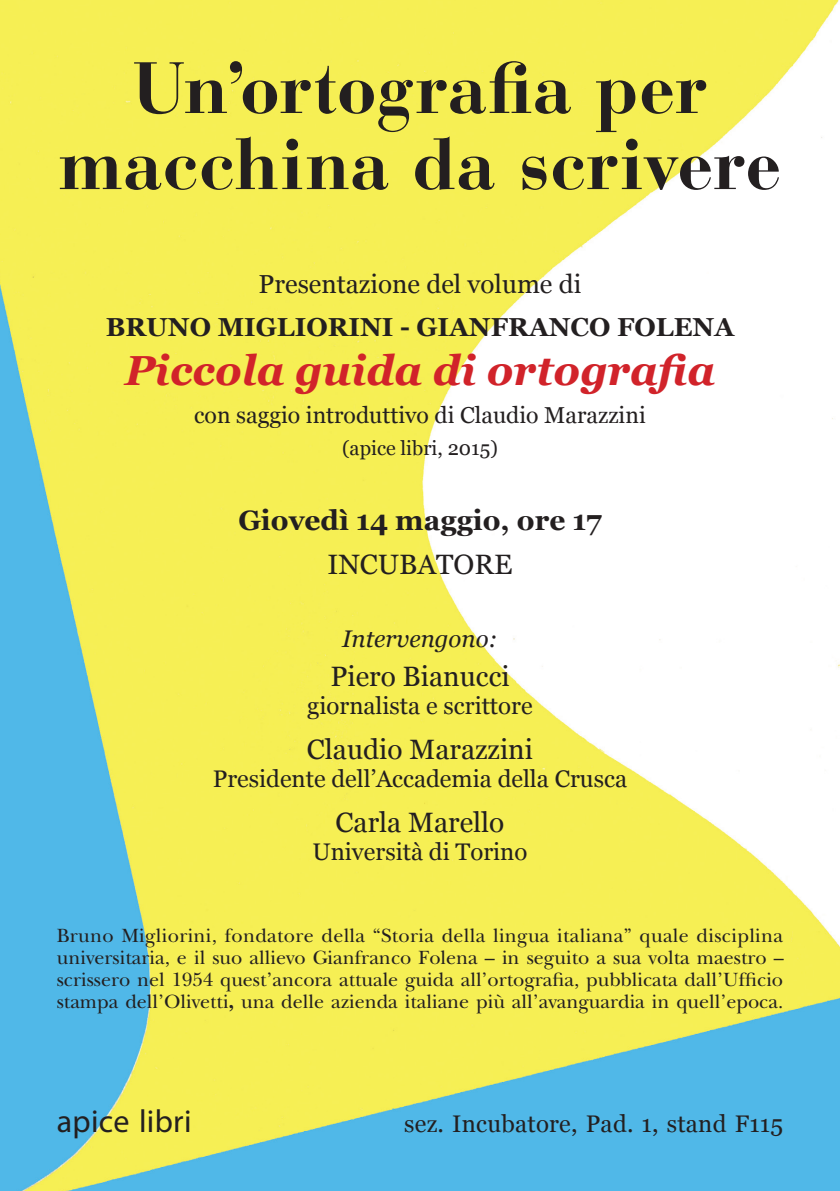
<style>
.page{position:relative;width:840px;height:1191px;background:#fff}
.page>*{position:absolute;margin:0;border:0;box-sizing:border-box;transform-origin:0 0}
.t1{font:700 72px/76px "Bauer Bodoni";color:#231f20;text-align:center}
.t2{font:italic 700 42px "Georgia";color:#d1232a}
.t3{font:32px "Myriad Pro";letter-spacing:.01em;color:#231f20}
.t4{font:28px "Georgia";color:#231f20}
.t5{font:700 28px "Georgia";color:#231f20}
.t6{font:700 26px "Georgia";color:#231f20}
.t7{font:26px "Georgia";color:#231f20}
.t8{font:24px "Georgia";color:#231f20}
.t9{font:italic 24px "Georgia";color:#231f20}
.t10{font:23px "Georgia";color:#231f20}
.t11{font:20px/22px "New Baskerville";color:#231f20;text-align:justify}
.t12{font:20px "Georgia";color:#231f20}
.s1{font-weight:700}
</style>
<div class="page">
<img style="left:0;top:0;width:839px;height:1191px">
<h1 class="t1" style="left:59px;top:50px;width:723px">Un’ortografia per macchina da scrivere</h1>
<h3 class="t7" style="left:258px;top:269px;width:324px">Presentazione del volume di</h3>
<h3 class="t6" style="left:106px;top:313px;width:629px">BRUNO MIGLIORINI - GIANFRANCO FOLENA</h3>
<h2 class="t2" style="left:125px;top:347px;width:591px">Piccola guida di ortografia</h2>
<p class="t10" style="left:194px;top:402px;width:453px">con saggio introduttivo di Claudio Marazzini</p>
<p class="t12" style="left:342px;top:437px;width:157px">(apice libri, 2015)</p>
<h3 class="t5" style="left:238px;top:505px;width:364px">GIOVEDÌ 14 MAGGIO, ORE 17</h3>
<h3 class="t4" style="left:327px;top:548px;width:186px">incubatore</h3>
<p class="t9" style="left:342px;top:625px;width:157px">Intervengono:</p>
<h3 class="t4" style="left:330px;top:660px;width:181px">Piero Bianucci</h3>
<p class="t8" style="left:307px;top:692px;width:227px">giornalista e scrittore</p>
<h3 class="t4" style="left:307px;top:733px;width:227px">Claudio Marazzini</h3>
<p class="t8" style="left:212px;top:765px;width:416px">presidente dell’Accademia della Crusca</p>
<h3 class="t4" style="left:335px;top:806px;width:170px">Carla Marello</h3>
<p class="t8" style="left:312px;top:838px;width:216px">Università di Torino</p>
<p class="t11" style="left:57px;top:924px;width:728px">Bruno Migliorini, fondatore della “Storia della lingua italiana” quale disciplina universitaria, e il suo allievo Gianfranco Folena – in seguito a sua volta maestro – scrissero nel 1954 quest’ancora attuale guida all’ortografia, pubblicata dall’Ufficio stampa dell’Olivetti<span class="s1">,</span> una delle azienda italiane più all’avanguardia in quell’epoca.</p>
<h3 class="t3" style="left:57px;top:1101px;width:136px">apice libri</h3>
<p class="t8" style="left:404px;top:1110px;width:380px">sez. Incubatore, Pad. 1, stand F115</p>
</div>
